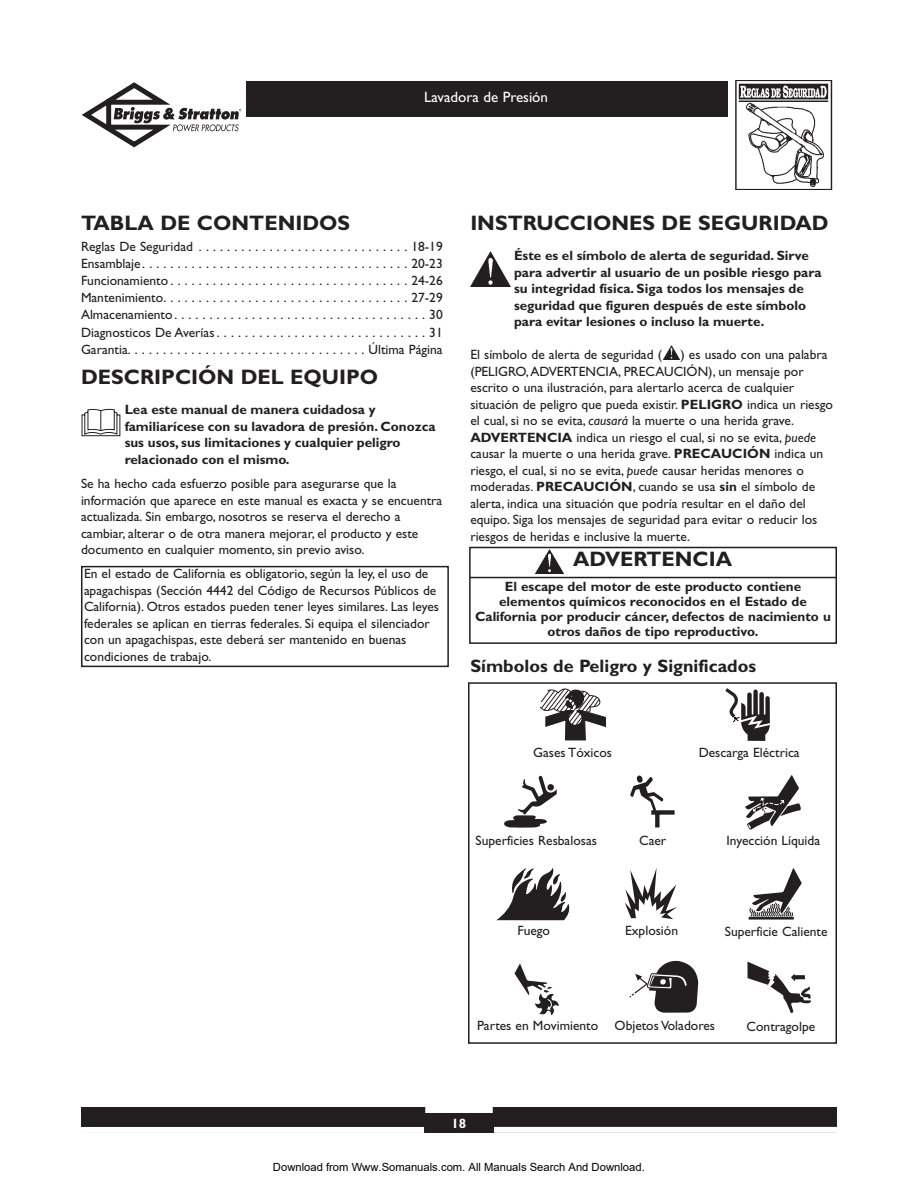
<style>
.page{position:relative;width:918px;height:1188px;background:#fff}
.page>*{position:absolute;margin:0;border:0;box-sizing:border-box;transform-origin:0 0}
.t1{font:700 21px "Gill Sans";color:#231f20}
.t2{font:700 18px "Gill Sans";color:#231f20}
.t3{font:15px "Gill Sans";color:#fff}
.t4{font:13.5px/16.5px "Gill Sans";color:#231f20}
.t5{font:700 13.5px/16.5px "Gill Sans";color:#231f20}
.t6{font:700 13.5px "Gill Sans";color:#fff}
.t7{font:11.25px "Arial";color:#000}
.s1{font-weight:700}
.s2{font-style:italic}
</style>
<div class="page">
<svg style="left:82px;top:82px;width:159px;height:66px"></svg>
<div style="left:246px;top:81px;width:482px;height:36px;background:#231f20"></div>
<div style="left:81px;top:1107px;width:756px;height:26px;background:#231f20"></div>
<div style="left:425px;top:1107px;width:68px;height:6px;background:#fff"></div>
<div style="left:494px;top:1127px;width:343px;height:6px;background:#fff"></div>
<div style="left:81px;top:1127px;width:343px;height:6px;background:#fff"></div>
<img style="left:735px;top:81px;width:98px;height:108px">
<img style="left:663px;top:345px;width:16px;height:14px">
<img style="left:470px;top:251px;width:40px;height:35px">
<svg style="left:81px;top:409px;width:39px;height:27px"></svg>
<div style="left:469px;top:547px;width:368px;height:97px;border:2px solid #231f20"></div>
<img style="left:535px;top:549px;width:28px;height:16px">
<svg style="left:81px;top:565px;width:756px;height:479px"></svg>
<svg style="left:496px;top:868px;width:74px;height:52px"></svg>
<svg style="left:625px;top:868px;width:52px;height:51px"></svg>
<svg style="left:540px;top:687px;width:66px;height:53px"></svg>
<svg style="left:749px;top:868px;width:53px;height:51px"></svg>
<svg style="left:513px;top:961px;width:46px;height:54px"></svg>
<svg style="left:725px;top:688px;width:45px;height:53px"></svg>
<svg style="left:501px;top:775px;width:56px;height:53px"></svg>
<svg style="left:630px;top:775px;width:34px;height:37px"></svg>
<div style="left:651px;top:810px;width:24px;height:5px;background:#231f20"></div>
<div style="left:655px;top:813px;width:5px;height:14px;background:#231f20"></div>
<svg style="left:747px;top:962px;width:64px;height:51px"></svg>
<svg style="left:628px;top:960px;width:70px;height:53px"></svg>
<svg style="left:745px;top:775px;width:56px;height:54px"></svg>
<p class="t3" style="left:424px;top:92px;width:125px">Lavadora de Presión</p>
<h1 class="t1" style="left:81px;top:216px;width:271px">TABLA DE CONTENIDOS</h1>
<p class="t4" style="left:81px;top:239px;width:363px;line-height:17.1px;text-align:justify">Reglas De Seguridad . . . . . . . . . . . . . . . . . . . . . . . . . . . . . . 18-19<br>Ensamblaje. . . . . . . . . . . . . . . . . . . . . . . . . . . . . . . . . . . . . . 20-23<br>Funcionamiento . . . . . . . . . . . . . . . . . . . . . . . . . . . . . . . . . . 24-26<br>Mantenimiento. . . . . . . . . . . . . . . . . . . . . . . . . . . . . . . . . . . 27-29<br>Almacenamiento. . . . . . . . . . . . . . . . . . . . . . . . . . . . . . . . . . . . 30<br>Diagnosticos De Averías . . . . . . . . . . . . . . . . . . . . . . . . . . . . . . 31<br>Garantia. . . . . . . . . . . . . . . . . . . . . . . . . . . . . . . . . . Última Página</p>
<h1 class="t1" style="left:81px;top:370px;width:299px">DESCRIPCIÓN DEL EQUIPO</h1>
<p class="t5" style="left:125px;top:403px;width:313px">Lea este manual de manera cuidadosa y familiarícese con su lavadora de presión. Conozca sus usos, sus limitaciones y cualquier peligro relacionado con el mismo.</p>
<p class="t4" style="left:81px;top:477px;width:363px">Se ha hecho cada esfuerzo posible para asegurarse que la información que aparece en este manual es exacta y se encuentra actualizada. Sin embargo, nosotros se reserva el derecho a cambiar, alterar o de otra manera mejorar, el producto y este documento en cualquier momento, sin previo aviso.</p>
<p class="t4" style="left:84px;top:567px;width:357px">En el estado de California es obligatorio, según la ley, el uso de apagachispas (Sección 4442 del Código de Recursos Públicos de California). Otros estados pueden tener leyes similares. Las leyes federales se aplican en tierras federales. Si equipa el silenciador con un apagachispas, este deberá ser mantenido en buenas condiciones de trabajo.</p>
<h1 class="t1" style="left:470px;top:216px;width:360px">INSTRUCCIONES DE SEGURIDAD</h1>
<p class="t5" style="left:514px;top:249px;width:309px">Éste es el símbolo de alerta de seguridad. Sirve para advertir al usuario de un posible riesgo para su integridad física. Siga todos los mensajes de seguridad que figuren después de este símbolo para evitar lesiones o incluso la muerte.</p>
<p class="t4" style="left:470px;top:348px;width:193px">El símbolo de alerta de seguridad (</p>
<p class="t4" style="left:470px;top:348px;width:364px;text-indent:210px">) es usado con una palabra (PELIGRO,ADVERTENCIA, PRECAUCIÓN), un mensaje por escrito o una ilustración, para alertarlo acerca de cualquier situación de peligro que pueda existir. <span class="s1">PELIGRO</span> indica un riesgo el cual, si no se evita, <span class="s2">causará</span> la muerte o una herida grave.<br><span class="s1">ADVERTENCIA</span> indica un riesgo el cual, si no se evita, <span class="s2">puede </span>causar la muerte o una herida grave. <span class="s1">PRECAUCIÓN</span> indica un riesgo, el cual, si no se evita, <span class="s2">puede</span> causar heridas menores o moderadas. <span class="s1">PRECAUCIÓN</span>, cuando se usa <span class="s1">sin</span> el símbolo de alerta, indica una situación que podría resultar en el daño del equipo. Siga los mensajes de seguridad para evitar o reducir los riesgos de heridas e inclusive la muerte.</p>
<h1 class="t1" style="left:573px;top:552px;width:160px">ADVERTENCIA</h1>
<p class="t5" style="left:475px;top:581px;width:357px;line-height:15px;text-align:center">El escape del motor de este producto contiene elementos químicos reconocidos en el Estado de California por producir cáncer, defectos de nacimiento u otros daños de tipo reproductivo.</p>
<h2 class="t2" style="left:470px;top:660px;width:287px">Símbolos de Peligro y Significados</h2>
<p class="t4" style="left:533px;top:746px;width:80px">Gases Tóxicos</p>
<p class="t4" style="left:699px;top:745px;width:103px">Descarga Eléctrica</p>
<p class="t4" style="left:476px;top:833px;width:123px">Superficies Resbalosas</p>
<p class="t4" style="left:639px;top:833px;width:29px">Caer</p>
<p class="t4" style="left:727px;top:834px;width:95px">Inyección Líquida</p>
<p class="t4" style="left:517px;top:924px;width:34px">Fuego</p>
<p class="t4" style="left:625px;top:924px;width:55px">Explosión</p>
<p class="t4" style="left:725px;top:925px;width:104px">Superficie Caliente</p>
<p class="t4" style="left:477px;top:1018px;width:123px">Partes en Movimiento</p>
<p class="t4" style="left:615px;top:1019px;width:102px">Objetos Voladores</p>
<p class="t4" style="left:747px;top:1020px;width:70px">Contragolpe</p>
<p class="t6" style="left:452px;top:1119px;width:16px">18</p>
<p class="t7" style="left:273px;top:1160px;width:373px">Download from Www.Somanuals.com. All Manuals Search And Download.</p>
</div>
